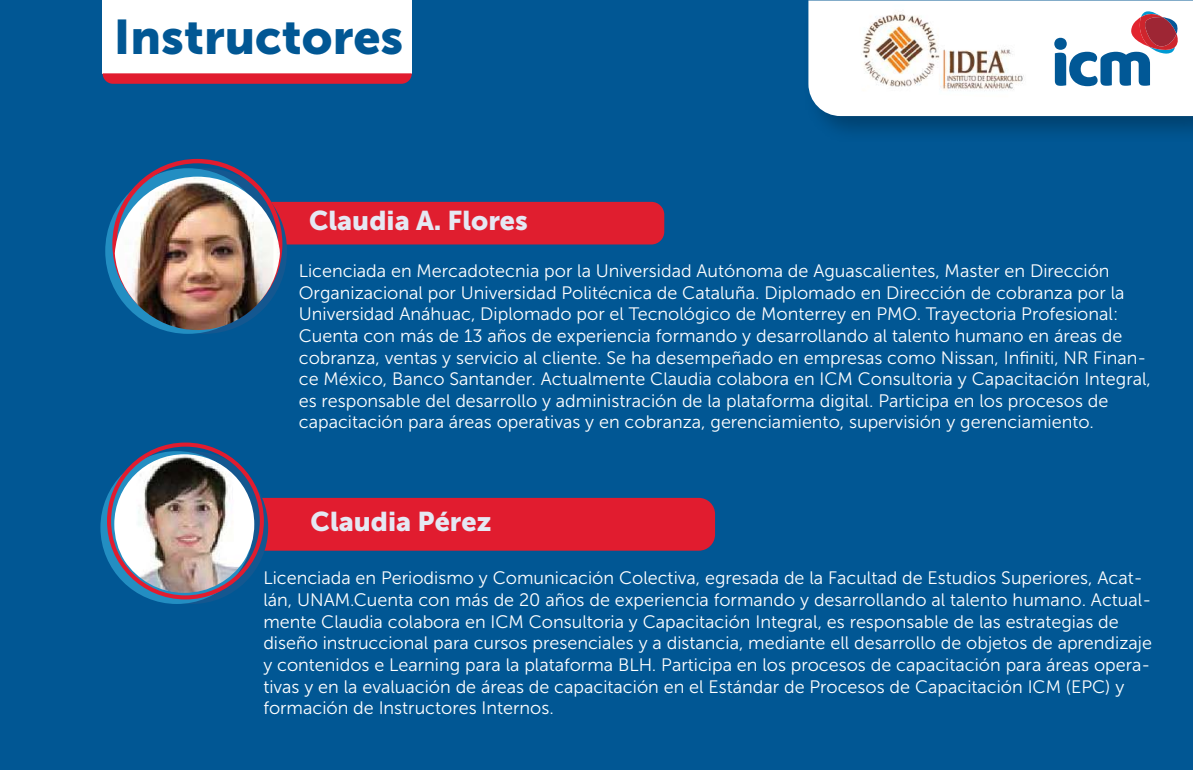
<style>
.page{position:relative;width:1193px;height:770px;background:#fff}
.page>*{position:absolute;margin:0;border:0;box-sizing:border-box;transform-origin:0 0}
.t1{font:48.3px "Museo Sans 900";color:#015794}
.t2{font:27px "Museo Sans 900";color:#e5e8f3}
.t3{font:18px/21.6px "Museo Sans 300";color:#fff}
</style>
<div class="page">
<img style="left:0;top:0;width:1px;height:149px">
<div style="left:1px;top:0;width:1191px;height:770px;background:#015794"></div>
<div style="left:280px;top:202px;width:384px;height:42px;background:#e01e2f"></div>
<svg style="left:105px;top:168px;width:166px;height:166px"></svg>
<img style="left:115px;top:177px;width:165px;height:153px">
<div style="left:235px;top:498px;width:480px;height:52px;background:#e11c2f;border-radius:16px"></div>
<svg style="left:115px;top:451px;width:153px;height:153px"></svg>
<svg style="left:100px;top:451px;width:153px;height:153px"></svg>
<div style="left:107px;top:442px;width:157px;height:157px;border:4px solid #e11c2f;border-radius:50%"></div>
<img style="left:114px;top:454px;width:140px;height:138px">
<img style="left:822px;top:116px;width:370px;height:16px">
<div style="left:808px;top:0;width:384px;height:116px;background:#fff"></div>
<svg style="left:1054px;top:10px;width:125px;height:76px"></svg>
<img style="left:858px;top:5px;width:170px;height:94px">
<div style="left:103px;top:0;width:309px;height:73px;background:#fff"></div>
<svg style="left:103px;top:73px;width:309px;height:11px"></svg>
<h1 class="t1" style="left:114px;top:10px;width:291px">Instructores</h1>
<h2 class="t2" style="left:309px;top:205px;width:220px">Claudia A. Flores</h2>
<p class="t3" style="left:299px;top:260px;width:853px">Licenciada en Mercadotecnia por la Universidad Autónoma de Aguascalientes, Master en Dirección Organizacional por Universidad Politécnica de Cataluña. Diplomado en Dirección de cobranza por la Universidad Anáhuac, Diplomado por el Tecnológico de Monterrey en PMO. Trayectoria Profesional:<br>Cuenta con más de 13 años de experiencia formando y desarrollando al talento humano en áreas de cobranza, ventas y servicio al cliente. Se ha desempeñado en empresas como Nissan, Infiniti, NR Finan&shy;ce México, Banco Santander. Actualmente Claudia colabora en ICM Consultoria y Capacitación Integral, es responsable del desarrollo y administración de la plataforma digital. Participa en los procesos de capacitación para áreas operativas y en cobranza, gerenciamiento, supervisión y gerenciamiento.</p>
<h2 class="t2" style="left:310px;top:505px;width:182px">Claudia Pérez</h2>
<p class="t3" style="left:263px;top:567px;width:890px">Licenciada en Periodismo y Comunicación Colectiva, egresada de la Facultad de Estudios Superiores, Acat&shy;lán, UNAM.Cuenta con más de 20 años de experiencia formando y desarrollando al talento humano. Actual&shy;mente Claudia colabora en ICM Consultoria y Capacitación Integral, es responsable de las estrategias de diseño instruccional para cursos presenciales y a distancia, mediante ell desarrollo de objetos de aprendizaje y contenidos e Learning para la plataforma BLH. Participa en los procesos de capacitación para áreas opera&shy;tivas y en la evaluación de áreas de capacitación en el Estándar de Procesos de Capacitación ICM (EPC) y formación de Instructores Internos.</p>
</div>
